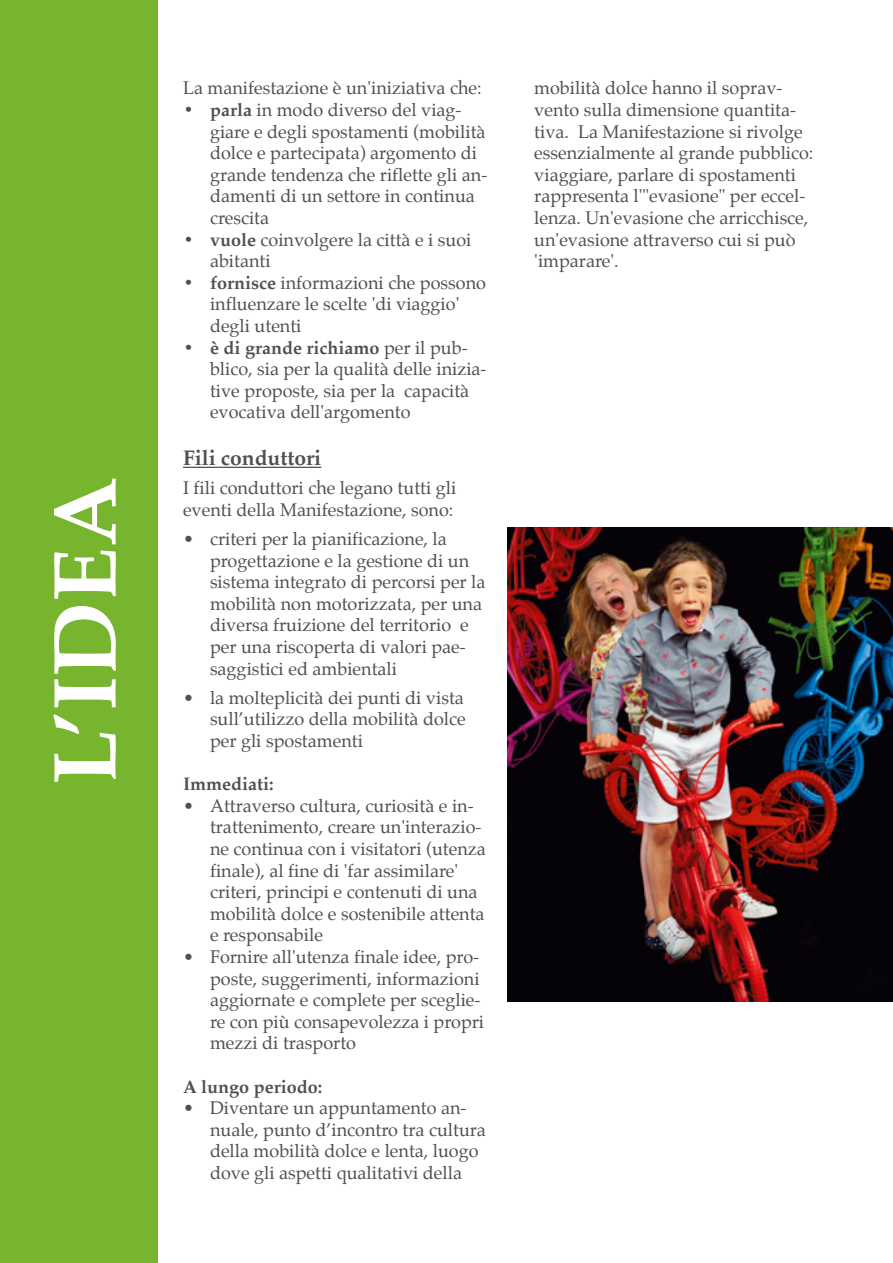
<style>
.page{position:relative;width:893px;height:1263px;background:#fff}
.page>*{position:absolute;margin:0;border:0;box-sizing:border-box;transform-origin:0 0}
.t1{font:700 90px "Palatino";color:#fff}
.t2{font:700 21px "Palatino";color:#505050}
.t3{font:18px/21.6px "Palatino";color:#505050}
.t4{font:700 18px "Palatino";color:#505050}
.s1{font-weight:700}
</style>
<div class="page">
<div style="left:0;top:0;width:158px;height:1263px;background:#77b52e"></div>
<hr style="left:183px;top:467px;width:138px;height:1px;background:#505050">
<img style="left:507px;top:528px;width:386px;height:473px">
<p class="t1" style="left:8px;top:785px;width:310px;rotate:-90deg">L’IDEA</p>
<p class="t3" style="left:183px;top:77px;width:300px">La manifestazione è un'iniziativa che:</p>
<p class="t3" style="left:210px;top:99px;width:279px;text-indent:-27px"><span class="s1">• parla</span> in modo diverso del viag&shy;giare e degli spostamenti (mobilità dolce e partecipata) argomento di grande tendenza che riflette gli an&shy;damenti di un settore in continua crescita</p>
<p class="t3" style="left:210px;top:228px;width:263px;text-indent:-27px"><span class="s1">• vuole</span> coinvolgere la città e i suoi abitanti</p>
<p class="t3" style="left:210px;top:272px;width:277px;text-indent:-27px"><span class="s1">• fornisce</span> informazioni che possono influenzare le scelte 'di viaggio' degli utenti</p>
<p class="t3" style="left:210px;top:336px;width:278px;text-indent:-27px"><span class="s1">• è di grande richiamo</span> per il pub&shy;blico, sia per la qualità delle inizia&shy;tive proposte, sia per la capacità evocativa dell'argomento</p>
<p class="t2" style="left:183px;top:440px;width:140px">Fili conduttori</p>
<p class="t3" style="left:183px;top:477px;width:275px">I fili conduttori che legano tutti gli eventi della Manifestazione, sono:</p>
<p class="t3" style="left:210px;top:528px;width:277px;text-indent:-27px">• criteri per la pianificazione, la progettazione e la gestione di un sistema integrato di percorsi per la mobilità non motorizzata, per una diversa fruizione del territorio e per una riscoperta di valori pae&shy;saggistici ed ambientali</p>
<p class="t3" style="left:210px;top:687px;width:257px;text-align:justify;text-indent:-27px">• la molteplicità dei punti di vista sull’utilizzo della mobilità dolce per gli spostamenti</p>
<p class="t4" style="left:183px;top:769px;width:92px">Immediati:</p>
<p class="t3" style="left:210px;top:795px;width:277px;text-indent:-27px">• Attraverso cultura, curiosità e in&shy;trattenimento, creare un'interazio&shy;ne continua con i visitatori (utenza finale), al fine di 'far assimilare' criteri, principi e contenuti di una mobilità dolce e sostenibile attenta e responsabile</p>
<p class="t3" style="left:210px;top:946px;width:276px;text-indent:-27px">• Fornire all'utenza finale idee, pro&shy;poste, suggerimenti, informazioni aggiornate e complete per sceglie&shy;re con più consapevolezza i propri mezzi di trasporto</p>
<p class="t4" style="left:183px;top:1071px;width:141px">A lungo periodo:</p>
<p class="t3" style="left:210px;top:1097px;width:277px;text-indent:-27px">• Diventare un appuntamento an&shy;nuale, punto d’incontro tra cultura della mobilità dolce e lenta, luogo dove gli aspetti qualitativi della</p>
<p class="t3" style="left:534px;top:77px;width:281px">mobilità dolce hanno il soprav&shy;vento sulla dimensione quantita&shy;tiva. La Manifestazione si rivolge essenzialmente al grande pubblico: viaggiare, parlare di spostamenti rappresenta l'"evasione" per eccel&shy;lenza. Un'evasione che arricchisce, un'evasione attraverso cui si può 'imparare'.</p>
</div>
